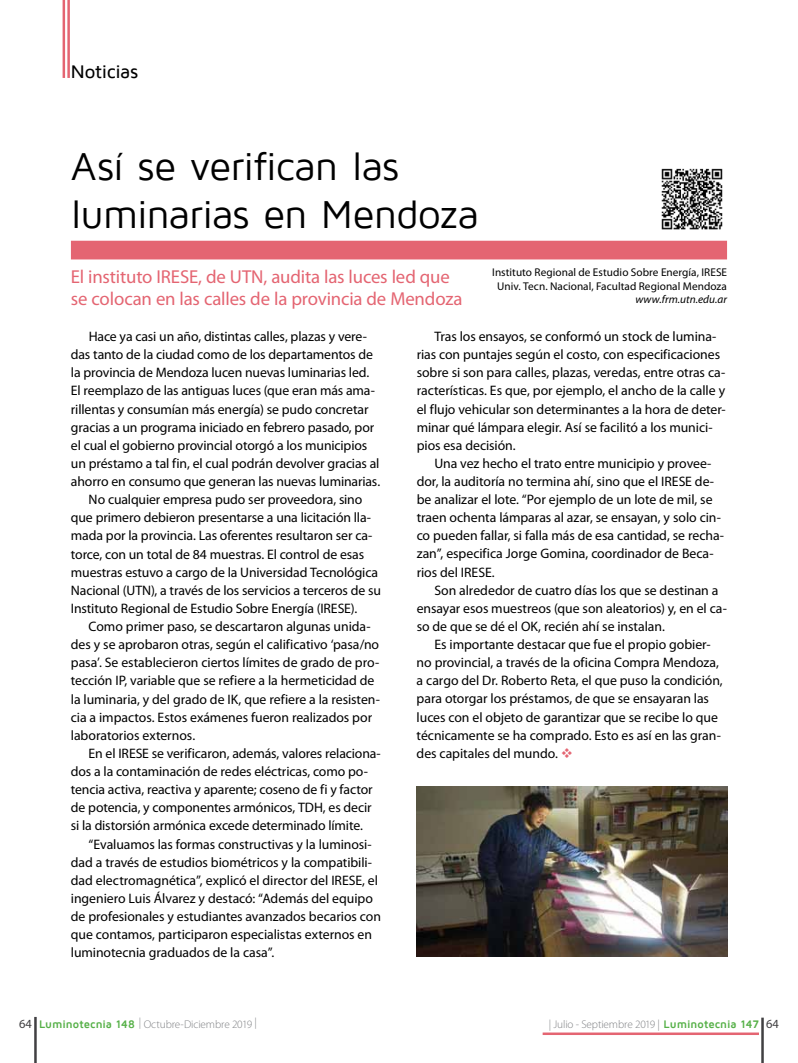
<style>
.page{position:relative;width:798px;height:1063px;background:#fff}
.page>*{position:absolute;margin:0;border:0;box-sizing:border-box;transform-origin:0 0}
.t1{font:40px/48px "Maven Pro";letter-spacing:-.02em;color:#000}
.t2{font:18.75px/22.5px "Myriad Pro";letter-spacing:-.01em;color:#e46572}
.t3{font:500 18.75px "Maven Pro";letter-spacing:-.015em;color:#000}
.t4{font:13.75px/18.1px "Myriad Pro";letter-spacing:-.005em;color:#000}
.t5{font:12.5px "Myriad Pro";color:#414042}
.t6{font:11.25px/13.5px "Myriad Pro";letter-spacing:.005em;color:#000;text-align:center}
.t7{font:300 11.25px "Myriad Pro";letter-spacing:-.01em;color:#808285}
.t8{font:italic 11.25px "Myriad Pro";letter-spacing:.005em;color:#000}
.s1{color:#e46572}
.s2{font-family:"Maven Pro";font-weight:700;color:#55b047}
.s3{font-weight:400;font-size:12.5px;color:#414042}
</style>
<div class="page">
<hr style="left:34px;top:1017px;width:3px;height:46px;background:#414042">
<hr style="left:63px;top:0;width:2px;height:78px;background:#e46572">
<hr style="left:761px;top:1018px;width:2px;height:45px;background:#414042">
<hr style="left:542px;top:1033px;width:216px;height:2px;background:#e46572">
<div style="left:71px;top:241px;width:655px;height:18px;background:#e46572"></div>
<img style="left:661px;top:168px;width:62px;height:62px">
<img style="left:416px;top:787px;width:310px;height:170px">
<hr style="left:67px;top:0;width:3px;height:78px;background:#e46572">
<h2 class="t3" style="left:71px;top:62px;width:69px">Noticias</h2>
<h1 class="t1" style="left:71px;top:143px;width:409px">Así se verifican las luminarias en Mendoza</h1>
<h2 class="t2" style="left:71px;top:266px;width:393px">El instituto IRESE, de UTN, audita las luces led que se colocan en las calles de la provincia de Mendoza</h2>
<p class="t6" style="left:492px;top:266px;width:236px">Instituto Regional de Estudio Sobre Energía, IRESE<br>Univ. Tecn. Nacional, Facultad Regional Mendoza</p>
<p class="t8" style="left:635px;top:293px;width:93px">www.frm.utn.edu.ar</p>
<p class="t4" style="left:89px;top:328px;width:279px">Hace ya casi un año, distintas calles, plazas y vere-</p>
<p class="t4" style="left:71px;top:346px;width:303px">das tanto de la ciudad como de los departamentos de</p>
<p class="t4" style="left:71px;top:364px;width:300px">la provincia de Mendoza lucen nuevas luminarias led.</p>
<p class="t4" style="left:71px;top:382px;width:305px">El reemplazo de las antiguas luces (que eran más ama-</p>
<p class="t4" style="left:71px;top:400px;width:299px">rillentas y consumían más energía) se pudo concretar</p>
<p class="t4" style="left:71px;top:418px;width:305px">gracias a un programa iniciado en febrero pasado, por</p>
<p class="t4" style="left:71px;top:436px;width:298px">el cual el gobierno provincial otorgó a los municipios</p>
<p class="t4" style="left:71px;top:455px;width:310px">un préstamo a tal fin, el cual podrán devolver gracias al</p>
<p class="t4" style="left:71px;top:473px;width:310px">ahorro en consumo que generan las nuevas luminarias.</p>
<p class="t4" style="left:89px;top:491px;width:275px">No cualquier empresa pudo ser proveedora, sino</p>
<p class="t4" style="left:71px;top:509px;width:301px">que primero debieron presentarse a una licitación lla-</p>
<p class="t4" style="left:71px;top:527px;width:303px">mada por la provincia. Las oferentes resultaron ser ca-</p>
<p class="t4" style="left:71px;top:545px;width:294px">torce, con un total de 84 muestras. El control de esas</p>
<p class="t4" style="left:71px;top:563px;width:308px">muestras estuvo a cargo de la Universidad Tecnológica</p>
<p class="t4" style="left:71px;top:581px;width:311px">Nacional (UTN), a través de los servicios a terceros de su</p>
<p class="t4" style="left:71px;top:600px;width:288px">Instituto Regional de Estudio Sobre Energía (IRESE).</p>
<p class="t4" style="left:89px;top:618px;width:283px">Como primer paso, se descartaron algunas unida-</p>
<p class="t4" style="left:71px;top:636px;width:310px">des y se aprobaron otras, según el calificativo ‘pasa/no</p>
<p class="t4" style="left:71px;top:654px;width:310px">pasa’. Se establecieron ciertos límites de grado de pro-</p>
<p class="t4" style="left:71px;top:672px;width:305px">tección IP, variable que se refiere a la hermeticidad de</p>
<p class="t4" style="left:71px;top:690px;width:310px">la luminaria, y del grado de IK, que refiere a la resisten-</p>
<p class="t4" style="left:71px;top:708px;width:303px">cia a impactos. Estos exámenes fueron realizados por</p>
<p class="t4" style="left:71px;top:726px;width:126px">laboratorios externos.</p>
<p class="t4" style="left:89px;top:745px;width:293px">En el IRESE se verificaron, además, valores relaciona-</p>
<p class="t4" style="left:71px;top:763px;width:298px">dos a la contaminación de redes eléctricas, como po-</p>
<p class="t4" style="left:71px;top:781px;width:303px">tencia activa, reactiva y aparente; coseno de fi y factor</p>
<p class="t4" style="left:71px;top:799px;width:302px">de potencia, y componentes armónicos, TDH, es decir</p>
<p class="t4" style="left:71px;top:817px;width:293px">si la distorsión armónica excede determinado límite.</p>
<p class="t4" style="left:89px;top:835px;width:284px">“Evaluamos las formas constructivas y la luminosi-</p>
<p class="t4" style="left:71px;top:853px;width:302px">dad a través de estudios biométricos y la compatibili-</p>
<p class="t4" style="left:71px;top:871px;width:308px">dad electromagnética”, explicó el director del IRESE, el</p>
<p class="t4" style="left:71px;top:890px;width:303px">ingeniero Luis Álvarez y destacó: “Además del equipo</p>
<p class="t4" style="left:71px;top:908px;width:311px">de profesionales y estudiantes avanzados becarios con</p>
<p class="t4" style="left:71px;top:926px;width:302px">que contamos, participaron especialistas externos en</p>
<p class="t4" style="left:71px;top:944px;width:205px">luminotecnia graduados de la casa”.</p>
<p class="t4" style="left:416px;top:328px;width:310px;text-indent:18px">Tras los ensayos, se conformó un stock de lumina&shy;rias con puntajes según el costo, con especificaciones sobre si son para calles, plazas, veredas, entre otras ca&shy;racterísticas. Es que, por ejemplo, el ancho de la calle y el flujo vehicular son determinantes a la hora de deter&shy;minar qué lámpara elegir. Así se facilitó a los munici&shy;pios esa decisión.</p>
<p class="t4" style="left:416px;top:454px;width:309px;text-indent:18px">Una vez hecho el trato entre municipio y provee&shy;dor, la auditoría no termina ahí, sino que el IRESE de&shy;be analizar el lote. “Por ejemplo de un lote de mil, se traen ochenta lámparas al azar, se ensayan, y solo cin&shy;co pueden fallar, si falla más de esa cantidad, se recha&shy;zan”, especifica Jorge Gomina, coordinador de Beca&shy;rios del IRESE.</p>
<p class="t4" style="left:416px;top:581px;width:312px;text-indent:18px">Son alrededor de cuatro días los que se destinan a ensayar esos muestreos (que son aleatorios) y, en el ca&shy;so de que se dé el OK, recién ahí se instalan.</p>
<p class="t4" style="left:416px;top:636px;width:307px;text-indent:18px">Es importante destacar que fue el propio gobier&shy;no provincial, a través de la oficina Compra Mendoza, a cargo del Dr. Roberto Reta, el que puso la condición, para otorgar los préstamos, de que se ensayaran las luces con el objeto de garantizar que se recibe lo que técnicamente se ha comprado. Esto es así en las gran&shy;des capitales del mundo. <span class="s1">❖</span></p>
<p class="t5" style="left:19px;top:1017px;width:14px">64</p>
<p class="t7" style="left:254px;top:1016px;width:4px">|</p>
<p class="t7" style="left:548px;top:1018px;width:231px">| Julio - Septiembre 2019 | <span class="s2">Luminotecnia 147</span> <span class="s3">64</span></p>
<p class="t7" style="left:39px;top:1018px;width:215px"><span class="s2">Luminotecnia 148</span> | Octubre-Diciembre 2019</p>
</div>
